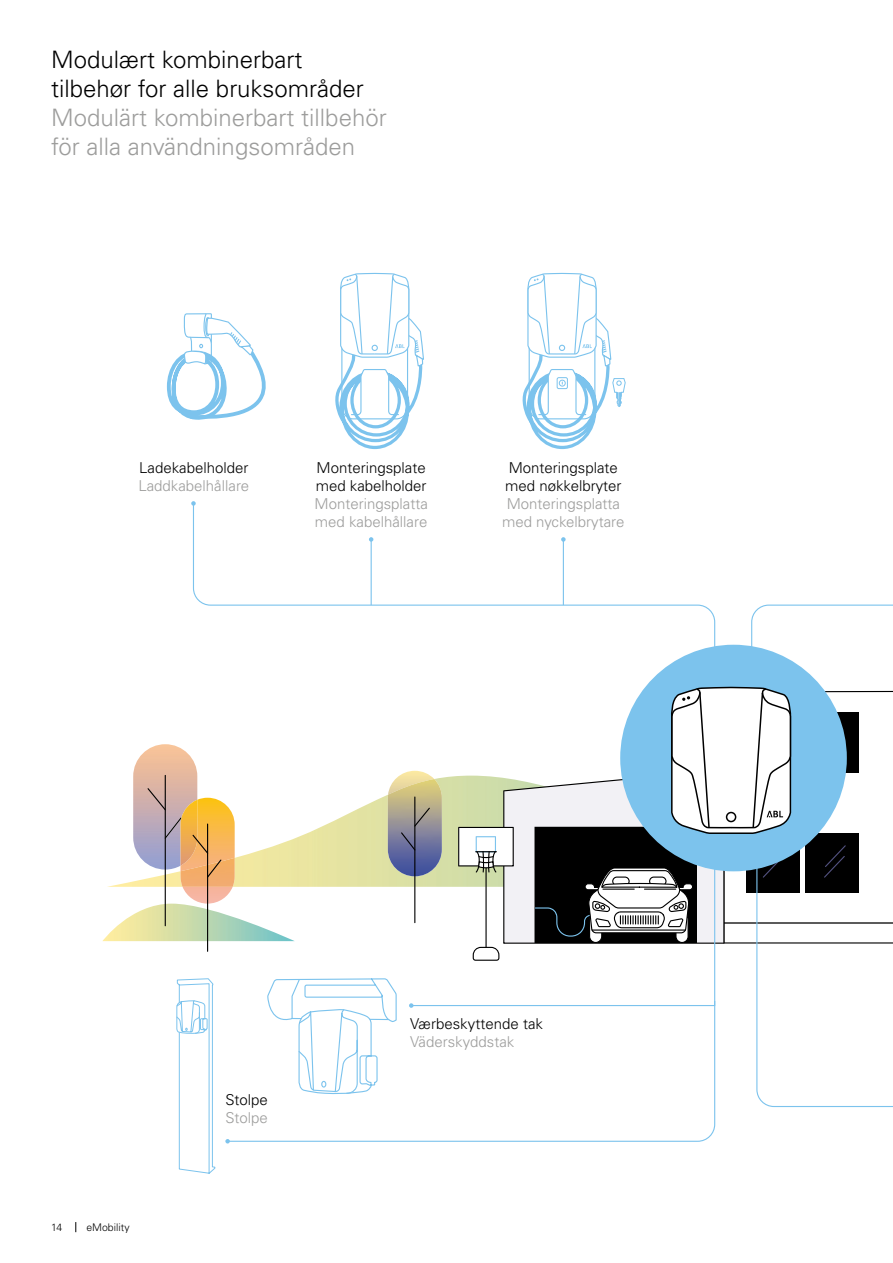
<style>
.page{position:relative;width:893px;height:1263px;background:#fff}
.page>*{position:absolute;margin:0;border:0;box-sizing:border-box;transform-origin:0 0}
.t1{font:300 24px/28.8px "Univers LT Pro 45";color:#9d9d9c}
.t2{font:300 24px/28.8px "Univers LT Pro 45";color:#000}
.t3{font:300 15px/18px "Univers LT Pro 45";color:#9d9d9c;text-align:center}
.t4{font:300 15px/18px "Univers LT Pro 45";color:#000}
.t5{font:300 10.5px "Univers LT Pro 45";color:#000}
</style>
<div class="page">
<img style="left:102px;top:904px;width:164px;height:37px">
<img style="left:107px;top:776px;width:159px;height:111px">
<img style="left:133px;top:744px;width:64px;height:125px">
<hr style="left:165px;top:775px;width:1px;height:151px;background:#000">
<svg style="left:147px;top:788px;width:19px;height:22px"></svg>
<img style="left:181px;top:798px;width:54px;height:105px">
<img style="left:181px;top:858px;width:54px;height:29px">
<img style="left:181px;top:800px;width:16px;height:66px">
<svg style="left:165px;top:817px;width:17px;height:22px"></svg>
<hr style="left:207px;top:823px;width:1px;height:129px;background:#000">
<svg style="left:192px;top:835px;width:29px;height:43px"></svg>
<svg style="left:166px;top:313px;width:100px;height:107px"></svg>
<svg style="left:335px;top:273px;width:89px;height:177px"></svg>
<svg style="left:522px;top:273px;width:104px;height:177px"></svg>
<svg style="left:176px;top:978px;width:40px;height:196px"></svg>
<svg style="left:192px;top:506px;width:524px;height:154px"></svg>
<svg style="left:191px;top:501px;width:5px;height:5px"></svg>
<hr style="left:563px;top:539px;width:1px;height:66px;background:#7cc3ed">
<svg style="left:561px;top:537px;width:5px;height:5px"></svg>
<hr style="left:371px;top:539px;width:1px;height:66px;background:#7cc3ed">
<svg style="left:369px;top:537px;width:4px;height:5px"></svg>
<svg style="left:230px;top:1107px;width:486px;height:35px"></svg>
<svg style="left:225px;top:1139px;width:5px;height:4px"></svg>
<svg style="left:751px;top:604px;width:142px;height:51px"></svg>
<div style="left:620px;top:645px;width:227px;height:226px;background:#7cc3ed;border-radius:50%"></div>
<svg style="left:266px;top:686px;width:627px;height:421px"></svg>
<h1 class="t2" style="left:51px;top:45px;width:314px">Modulært kombinerbart tilbehør for alle bruksområder</h1>
<h1 class="t1" style="left:51px;top:102px;width:337px">Modulärt kombinerbart tillbehör för alla användningsområden</h1>
<p class="t4" style="left:139px;top:458px;width:111px">Ladekabelholder</p>
<p class="t3" style="left:138px;top:476px;width:112px">Laddkabelhållare</p>
<p class="t4" style="left:316px;top:458px;width:112px">Monteringsplate med kabelholder</p>
<p class="t3" style="left:314px;top:494px;width:115px;text-align:left">Monteringsplatta med kabelhållare</p>
<p class="t4" style="left:505px;top:458px;width:118px">Monteringsplate med nøkkelbryter</p>
<p class="t3" style="left:502px;top:494px;width:124px">Monteringsplatta med nyckelbrytare</p>
<p class="t5" style="left:51px;top:1220px;width:13px">14</p>
<p class="t5" style="left:86px;top:1220px;width:45px">eMobility</p>
<p class="t4" style="left:225px;top:1090px;width:44px">Stolpe</p>
<p class="t3" style="left:225px;top:1108px;width:44px">Stolpe</p>
<p class="t4" style="left:410px;top:1014px;width:134px">Værbeskyttende tak</p>
<p class="t3" style="left:410px;top:1032px;width:106px">Väderskyddstak</p>
</div>
